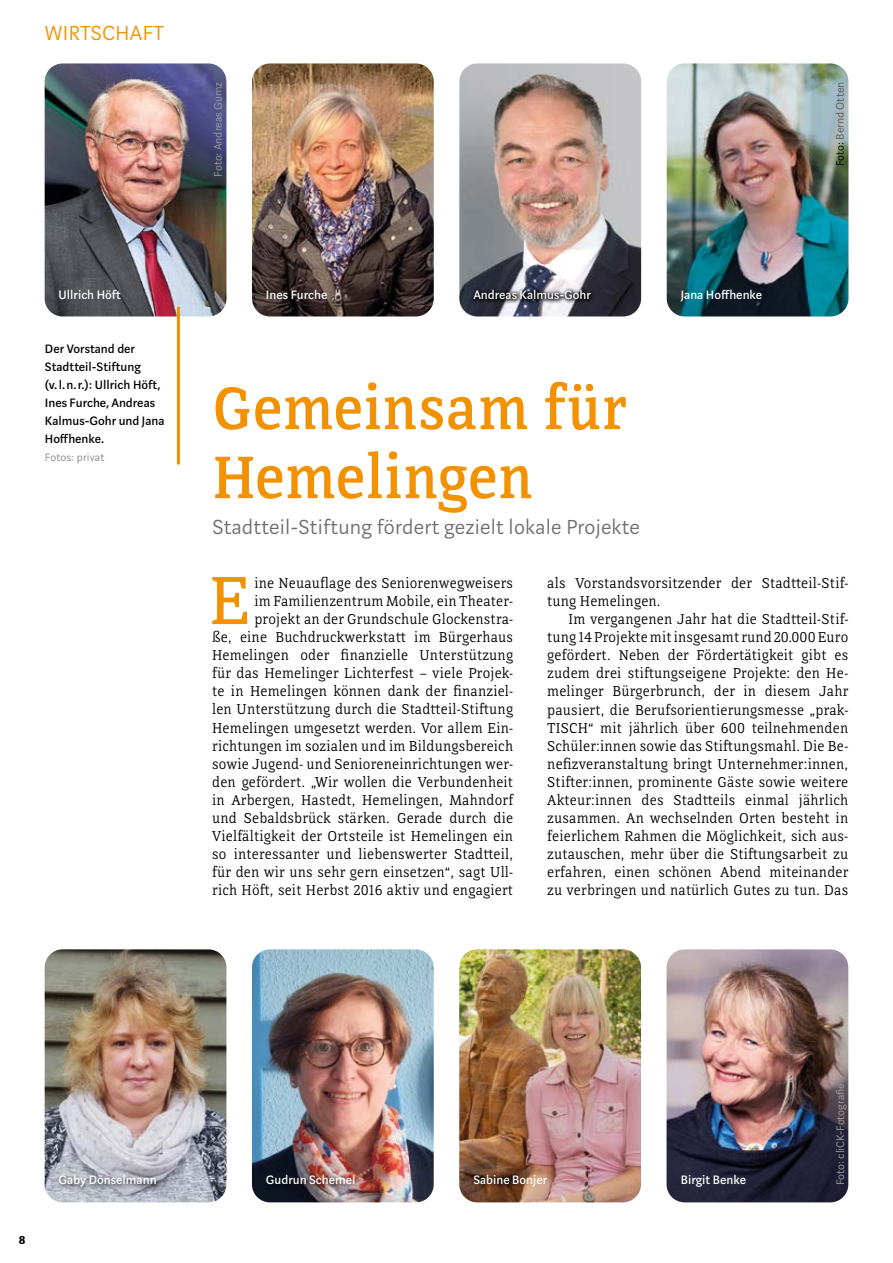
<style>
.page{position:relative;width:893px;height:1263px;background:#fff}
.page>*{position:absolute;margin:0;border:0;box-sizing:border-box;transform-origin:0 0}
.t1{font:71.55px "Directa Serif Variable";color:#f39200}
.t2{font:63px/69px "Directa Serif Variable";letter-spacing:.005em;color:#f39200}
.t3{font:300 22.5px "Marat Sans";letter-spacing:.01em;color:#706f6f}
.t4{font:300 22.5px "Marat Sans";letter-spacing:.02em;color:#f39200}
.t5{font:15px/18.1px "Directa Serif Variable";letter-spacing:.01em;color:#000;text-align:right}
.t6{font:500 13.5px "Marat Sans";color:#fff}
.t7{font:500 13.5px/18.1px "Marat Sans";color:#000}
.t8{font:700 13.5px "Marat Sans";color:#000}
.t9{font:300 12px "Marat Sans";color:#a0a09f}
.t10{font:300 12px "Marat Sans";color:#575756}
.t11{font:300 12px "Marat Sans";letter-spacing:.01em;color:#878787}
.s1{color:#000}
</style>
<div class="page">
<img style="left:45px;top:63px;width:181px;height:253px">
<hr style="left:177px;top:307px;width:3px;height:157px;background:#f39200">
<img style="left:459px;top:63px;width:182px;height:253px">
<img style="left:252px;top:63px;width:182px;height:253px">
<img style="left:667px;top:63px;width:181px;height:253px">
<img style="left:45px;top:949px;width:181px;height:253px">
<img style="left:252px;top:949px;width:182px;height:253px">
<img style="left:459px;top:949px;width:182px;height:253px">
<img style="left:666px;top:949px;width:182px;height:253px">
<div style="left:470px;top:286px;width:126px;height:18px;background:#000;opacity:.82"></div>
<div style="left:263px;top:1173px;width:97px;height:17px;background:#000;opacity:.75"></div>
<div style="left:56px;top:1173px;width:105px;height:20px;background:#000;opacity:.75"></div>
<h3 class="t4" style="left:45px;top:21px;width:121px">WIRTSCHAFT</h3>
<p class="t6" style="left:59px;top:287px;width:64px">Ullrich Höft</p>
<p class="t7" style="left:45px;top:340px;width:121px">Der Vorstand der<br>Stadtteil-Stiftung<br>(v. l. n. r.): Ullrich Höft,<br>Ines Furche, Andreas<br>Kalmus-Gohr und Jana<br>Hoffhenke.</p>
<p class="t11" style="left:45px;top:451px;width:61px">Fotos: privat</p>
<p class="t9" style="left:212px;top:177px;width:96px;rotate:-90deg">Foto: Andreas Gumz</p>
<p class="t10" style="left:834px;top:166px;width:86px;rotate:-90deg"><span class="s1">Foto:</span> Bernd Otten</p>
<p class="t6" style="left:266px;top:287px;width:63px">Ines Furche</p>
<p class="t6" style="left:473px;top:287px;width:119px">Andreas Kalmus-Gohr</p>
<h2 class="t2" style="left:212px;top:373px;width:416px">Gemeinsam für<br>Hemelingen</h2>
<h3 class="t3" style="left:212px;top:515px;width:429px">Stadtteil-Stiftung fördert gezielt lokale Projekte</h3>
<p class="t6" style="left:681px;top:287px;width:83px">Jana Hoffhenke</p>
<p class="t5" style="left:212px;top:574px;width:303px">ine Neuauflage des Seniorenwegweisers<br>im Familienzentrum Mobile, ein Theater&shy;projekt an der Grundschule Glockenstra-<br>ße, eine Buchdruckwerkstatt im Bürgerhaus Hemelingen oder finanzielle Unterstützung für das Hemelinger Lichterfest – viele Projek&shy;te in Hemelingen können dank der finanziel&shy;len Unterstützung durch die Stadtteil-Stiftung Hemelingen umgesetzt werden. Vor allem Ein&shy;richtungen im sozialen und im Bildungsbereich sowie Jugend- und Senioreneinrichtungen wer&shy;den gefördert. „Wir wollen die Verbundenheit in Arbergen, Hastedt, Hemelingen, Mahndorf und Sebaldsbrück stärken. Gerade durch die Vielfältigkeit der Ortsteile ist Hemelingen ein so interessanter und liebenswerter Stadtteil, für den wir uns sehr gern einsetzen“, sagt Ull&shy;rich Höft, seit Herbst 2016 aktiv und engagiert</p>
<p class="t5" style="left:547px;top:574px;width:303px;text-align:left">als Vorstandsvorsitzender der Stadtteil-Stif&shy;tung Hemelingen.</p>
<h1 class="t1" style="left:209px;top:559px;width:43px">E</h1>
<p class="t5" style="left:547px;top:610px;width:303px;text-align:justify;text-indent:21px">Im vergangenen Jahr hat die Stadtteil-Stif&shy;tung 14 Projekte mit insgesamt rund 20.000 Euro gefördert. Neben der Fördertätigkeit gibt es zudem drei stiftungseigene Projekte: den He&shy;melinger Bürgerbrunch, der in diesem Jahr pausiert, die Berufsorientierungsmesse „prak-TISCH“ mit jährlich über 600 teilnehmenden Schüler:innen sowie das Stiftungsmahl. Die Be&shy;nefizveranstaltung bringt Unternehmer:innen, Stifter:innen, prominente Gäste sowie weitere Akteur:innen des Stadtteils einmal jährlich zusammen. An wechselnden Orten besteht in feierlichem Rahmen die Möglichkeit, sich aus&shy;zutauschen, mehr über die Stiftungsarbeit zu erfahren, einen schönen Abend miteinander zu verbringen und natürlich Gutes zu tun. Das</p>
<p class="t8" style="left:19px;top:1232px;width:8px">8</p>
<p class="t6" style="left:59px;top:1173px;width:99px">Gaby Dönselmann</p>
<p class="t6" style="left:266px;top:1173px;width:91px">Gudrun Schemel</p>
<p class="t6" style="left:473px;top:1173px;width:75px">Sabine Bonjer</p>
<p class="t6" style="left:681px;top:1173px;width:67px">Birgit Benke</p>
<p class="t9" style="left:834px;top:1185px;width:103px;rotate:-90deg">Foto: cliCK-Fotografie</p>
</div>
